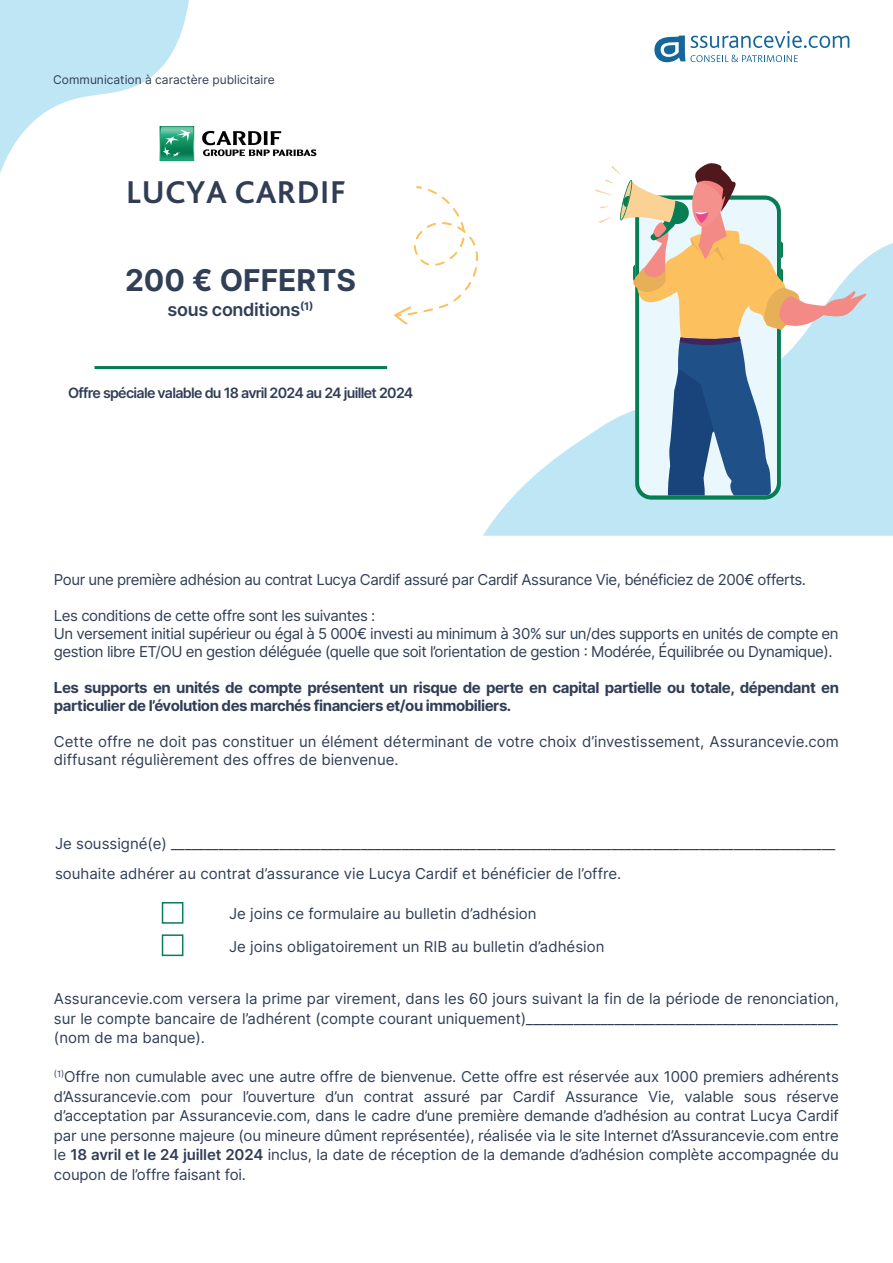
<style>
.page{position:relative;width:893px;height:1263px;background:#fff}
.page>*{position:absolute;margin:0;border:0;box-sizing:border-box;transform-origin:0 0}
.t1{font:700 33px "Bliss Pro";letter-spacing:.015em;color:#313d55}
.t2{font:700 30px "Inter";color:#303e56}
.t3{font:600 18px "Inter";letter-spacing:-.02em;color:#303e56}
.t4{font:15px/19.5px "Inter";letter-spacing:-.01em;color:#303e56}
.t5{font:15px/18px "Inter";letter-spacing:-.03em;color:#303e56}
.t6{font:700 15px/18px "Inter";letter-spacing:-.03em;color:#303e56}
.t7{font:600 14.25px "Inter";letter-spacing:-.05em;color:#303e56}
.t8{font:12px "Inter";color:#303e56}
.s1{font-weight:600}
</style>
<div class="page">
<div style="left:162px;top:902px;width:21px;height:22px;border:2px solid #097d53"></div>
<div style="left:162px;top:934px;width:21px;height:22px;border:2px solid #097d53"></div>
<svg style="left:0;top:1px;width:189px;height:172px"></svg>
<svg style="left:483px;top:243px;width:410px;height:293px"></svg>
<svg style="left:595px;top:163px;width:272px;height:333px"></svg>
<svg style="left:654px;top:31px;width:195px;height:31px"></svg>
<svg style="left:394px;top:186px;width:92px;height:141px"></svg>
<img style="left:157px;top:118px;width:160px;height:51px">
<hr style="left:94px;top:366px;width:293px;height:3px;background:#057d53">
<p class="t8" style="left:53px;top:71px;width:223px">Communication à caractère publicitaire</p>
<h1 class="t1" style="left:126px;top:172px;width:221px">LUCYA CARDIF</h1>
<h2 class="t2" style="left:125px;top:258px;width:233px">200 € OFFERTS</h2>
<p class="t3" style="left:168px;top:297px;width:147px">sous conditions<sup>(1)</sup></p>
<p class="t7" style="left:68px;top:382px;width:347px">Offre spéciale valable du 18 avril 2024 au 24 juillet 2024</p>
<p class="t5" style="left:54px;top:570px;width:754px">Pour une première adhésion au contrat Lucya Cardif assuré par Cardif Assurance Vie, bénéficiez de 200€ offerts.</p>
<p class="t5" style="left:54px;top:606px;width:786px">Les conditions de cette offre sont les suivantes :<br>Un versement initial supérieur ou égal à 5 000€ investi au minimum à 30% sur un/des supports en unités de compte en gestion libre ET/OU en gestion déléguée (quelle que soit l’orientation de gestion : Modérée, Équilibrée ou Dynamique).</p>
<p class="t6" style="left:54px;top:678px;width:787px">Les supports en unités de compte présentent un risque de perte en capital partielle ou totale, dépendant en particulier de l’évolution des marchés financiers et/ou immobiliers.</p>
<p class="t4" style="left:54px;top:732px;width:786px;line-height:18px">Cette offre ne doit pas constituer un élément déterminant de votre choix d’investissement, Assurancevie.com diffusant régulièrement des offres de bienvenue.</p>
<p class="t4" style="left:55px;top:828px;width:782px;line-height:30px">Je soussigné(e) __________________________________________________________________________________________________ souhaite adhérer au contrat d’assurance vie Lucya Cardif et bénéficier de l’offre.</p>
<p class="t4" style="left:229px;top:903px;width:309px">Je joins ce formulaire au bulletin d’adhésion</p>
<p class="t4" style="left:229px;top:936px;width:377px">Je joins obligatoirement un RIB au bulletin d’adhésion</p>
<p class="t4" style="left:54px;top:989px;width:786px;text-align:justify">Assurancevie.com versera la prime par virement, dans les 60 jours suivant la fin de la période de renonciation, sur le compte bancaire de l’adhérent (compte courant uniquement)______________________________________________ (nom de ma banque).</p>
<p class="t4" style="left:54px;top:1067px;width:786px;text-align:justify"><sup>(1)</sup>Offre non cumulable avec une autre offre de bienvenue. Cette offre est réservée aux 1000 premiers adhérents d’Assurancevie.com pour l’ouverture d’un contrat assuré par Cardif Assurance Vie, valable sous réserve d’acceptation par Assurancevie.com, dans le cadre d’une première demande d’adhésion au contrat Lucya Cardif par une personne majeure (ou mineure dûment représentée), réalisée via le site Internet d’Assurancevie.com entre le <span class="s1">18 avril et le 24 juillet 2024</span> inclus, la date de réception de la demande d’adhésion complète accompagnée du coupon de l’offre faisant foi.</p>
</div>
